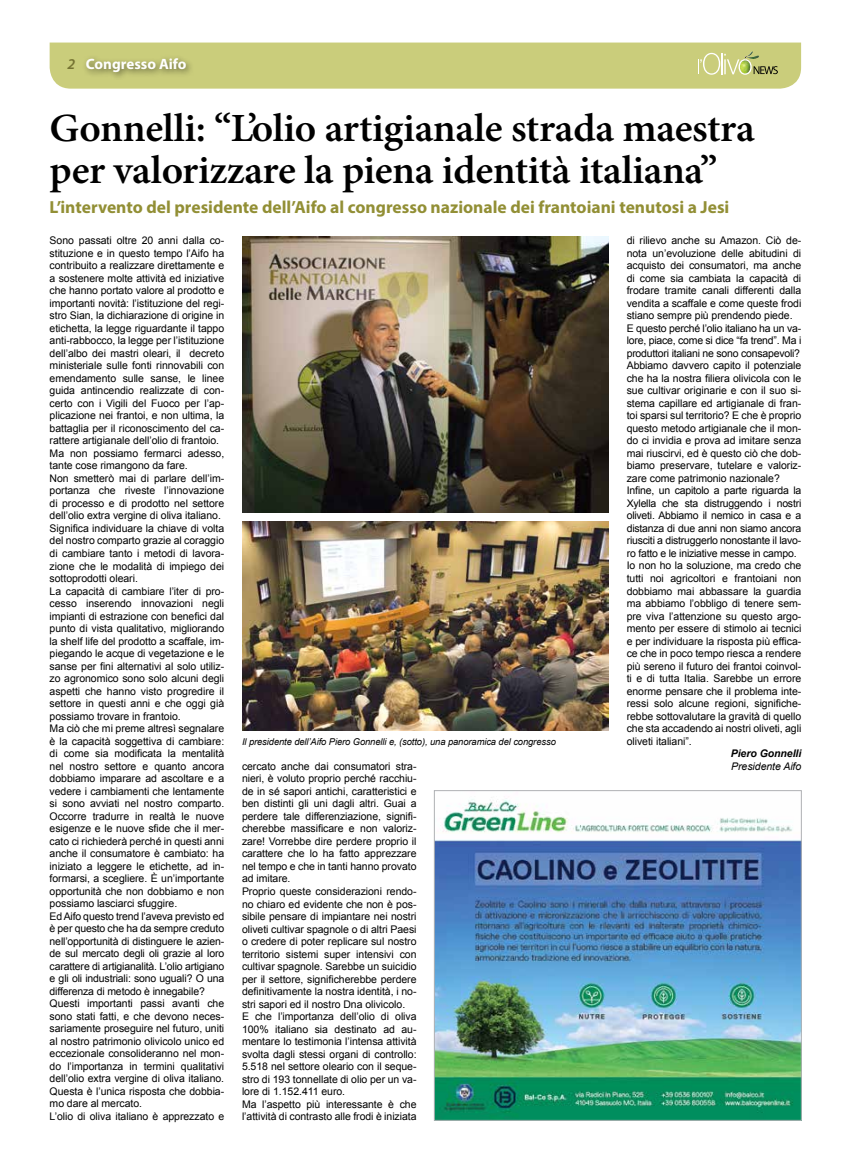
<style>
.page{position:relative;width:851px;height:1170px;background:#fff}
.page>*{position:absolute;margin:0;border:0;box-sizing:border-box;transform-origin:0 0}
.t1{font:600 40px/41.2px "Minion Pro";letter-spacing:-.01em;color:#000}
.t2{font:700 17.5px "Myriad Pro";color:#928f35}
.t3{font:700 15px "Myriad Pro";color:#fff}
.t4{font:italic 600 15px "Myriad Pro";color:#757332}
.t5{font:10.5px/12.5px "Arial";letter-spacing:-.005em;color:#000}
.t6{font:italic 10.5px "Arial";letter-spacing:-.005em;color:#000}
.t7{font:italic 700 10.5px "Arial";letter-spacing:-.005em;color:#000}
.t8{font:italic 9.38px "Arial";letter-spacing:-.01em;color:#000}
</style>
<div class="page">
<div style="left:50px;top:43px;width:751px;height:46px;background:#cacd7b"></div>
<img style="left:242px;top:237px;width:367px;height:276px">
<img style="left:242px;top:521px;width:367px;height:209px">
<div style="left:83px;top:54px;width:112px;height:27px;background:#000;opacity:.54"></div>
<img style="left:436px;top:799px;width:363px;height:319px">
<div style="left:434px;top:790px;width:367px;height:330px;border:1px solid #afb1b4"></div>
<h3 class="t4" style="left:67px;top:54px;width:9px">2</h3>
<h3 class="t3" style="left:86px;top:54px;width:102px">Congresso Aifo</h3>
<h1 class="t1" style="left:50px;top:108px;width:706px">Gonnelli: “L’olio artigianale strada maestra per valorizzare la piena identità italiana”</h1>
<h2 class="t2" style="left:50px;top:195px;width:681px">L’intervento del presidente dell’Aifo al congresso nazionale dei frantoiani tenutosi a Jesi</h2>
<p class="t5" style="left:50px;top:234px;width:176px">Sono passati oltre 20 anni dalla co&shy;stituzione e in questo tempo l’Aifo ha contribuito a realizzare direttamente e a sostenere molte attività ed iniziative che hanno portato valore al prodotto e importanti novità: l’istituzione del regi&shy;stro Sian, la dichiarazione di origine in etichetta, la legge riguardante il tappo anti-rabbocco, la legge per l’istituzione dell’albo dei mastri oleari, il decreto ministeriale sulle fonti rinnovabili con emendamento sulle sanse, le linee guida antincendio realizzate di con&shy;certo con i Vigili del Fuoco per l’ap&shy;plicazione nei frantoi, e non ultima, la battaglia per il riconoscimento del ca&shy;rattere artigianale dell’olio di frantoio.<br>Ma non possiamo fermarci adesso, tante cose rimangono da fare.<br>Non smetterò mai di parlare dell’im&shy;portanza che riveste l’innovazione di processo e di prodotto nel settore dell’olio extra vergine di oliva italiano.<br>Significa individuare la chiave di volta del nostro comparto grazie al coraggio di cambiare tanto i metodi di lavora&shy;zione che le modalità di impiego dei sottoprodotti oleari.<br>La capacità di cambiare l’iter di pro&shy;cesso inserendo innovazioni negli impianti di estrazione con benefici dal punto di vista qualitativo, migliorando la shelf life del prodotto a scaffale, im&shy;piegando le acque di vegetazione e le sanse per fini alternativi al solo utiliz&shy;zo agronomico sono solo alcuni degli aspetti che hanno visto progredire il settore in questi anni e che oggi già possiamo trovare in frantoio.<br>Ma ciò che mi preme altresì segnalare è la capacità soggettiva di cambiare: di come sia modificata la mentalità nel nostro settore e quanto ancora dobbiamo imparare ad ascoltare e a vedere i cambiamenti che lentamente si sono avviati nel nostro comparto.<br>Occorre tradurre in realtà le nuove esigenze e le nuove sfide che il mer&shy;cato ci richiederà perché in questi anni anche il consumatore è cambiato: ha iniziato a leggere le etichette, ad in&shy;formarsi, a scegliere. È un’importante opportunità che non dobbiamo e non possiamo lasciarci sfuggire.<br>Ed Aifo questo trend l’aveva previsto ed è per questo che ha da sempre creduto nell’opportunità di distinguere le azien&shy;de sul mercato degli oli grazie al loro carattere di artigianalità. L’olio artigiano e gli oli industriali: sono uguali? O una differenza di metodo è innegabile?<br>Questi importanti passi avanti che sono stati fatti, e che devono neces&shy;sariamente proseguire nel futuro, uniti al nostro patrimonio olivicolo unico ed eccezionale consolideranno nel mon&shy;do l’importanza in termini qualitativi dell’olio extra vergine di oliva italiano.<br>Questa è l’unica risposta che dobbia&shy;mo dare al mercato.<br>L’olio di oliva italiano è apprezzato e</p>
<p class="t5" style="left:626px;top:234px;width:176px">di rilievo anche su Amazon. Ciò de&shy;nota un’evoluzione delle abitudini di acquisto dei consumatori, ma anche di come sia cambiata la capacità di frodare tramite canali differenti dalla vendita a scaffale e come queste frodi stiano sempre più prendendo piede.<br>E questo perché l’olio italiano ha un va&shy;lore, piace, come si dice “fa trend”. Ma i produttori italiani ne sono consapevoli?<br>Abbiamo davvero capito il potenziale che ha la nostra filiera olivicola con le sue cultivar originarie e con il suo si&shy;stema capillare ed artigianale di fran&shy;toi sparsi sul territorio? E che è proprio questo metodo artigianale che il mon&shy;do ci invidia e prova ad imitare senza mai riuscirvi, ed è questo ciò che dob&shy;biamo preservare, tutelare e valoriz&shy;zare come patrimonio nazionale?<br>Infine, un capitolo a parte riguarda la Xylella che sta distruggendo i nostri oliveti. Abbiamo il nemico in casa e a distanza di due anni non siamo ancora riusciti a distruggerlo nonostante il lavo&shy;ro fatto e le iniziative messe in campo.<br>Io non ho la soluzione, ma credo che tutti noi agricoltori e frantoiani non dobbiamo mai abbassare la guardia ma abbiamo l’obbligo di tenere sem&shy;pre viva l’attenzione su questo argo&shy;mento per essere di stimolo ai tecnici e per individuare la risposta più effica&shy;ce che in poco tempo riesca a rendere più sereno il futuro dei frantoi coinvol&shy;ti e di tutta Italia. Sarebbe un errore enorme pensare che il problema inte&shy;ressi solo alcune regioni, significhe&shy;rebbe sottovalutare la gravità di quello che sta accadendo ai nostri oliveti, agli oliveti italiani”.</p>
<p class="t7" style="left:730px;top:746px;width:72px">Piero Gonnelli</p>
<p class="t6" style="left:731px;top:759px;width:72px">Presidente Aifo</p>
<p class="t8" style="left:242px;top:735px;width:315px">Il presidente dell’Aifo Piero Gonnelli e, (sotto), una panoramica del congresso</p>
<p class="t5" style="left:242px;top:760px;width:176px">cercato anche dai consumatori stra&shy;nieri, è voluto proprio perché racchiu&shy;de in sé sapori antichi, caratteristici e ben distinti gli uni dagli altri. Guai a perdere tale differenziazione, signifi&shy;cherebbe massificare e non valoriz&shy;zare! Vorrebbe dire perdere proprio il carattere che lo ha fatto apprezzare nel tempo e che in tanti hanno provato ad imitare.<br>Proprio queste considerazioni rendo&shy;no chiaro ed evidente che non è pos&shy;sibile pensare di impiantare nei nostri oliveti cultivar spagnole o di altri Paesi o credere di poter replicare sul nostro territorio sistemi super intensivi con cultivar spagnole. Sarebbe un suicidio per il settore, significherebbe perdere definitivamente la nostra identità, i no&shy;stri sapori ed il nostro Dna olivicolo.<br>E che l’importanza dell’olio di oliva 100% italiano sia destinato ad au&shy;mentare lo testimonia l’intensa attività svolta dagli stessi organi di controllo:<br>5.518 nel settore oleario con il seque&shy;stro di 193 tonnellate di olio per un va&shy;lore di 1.152.411 euro.<br>Ma l’aspetto più interessante è che l’attività di contrasto alle frodi è iniziata</p>
</div>
